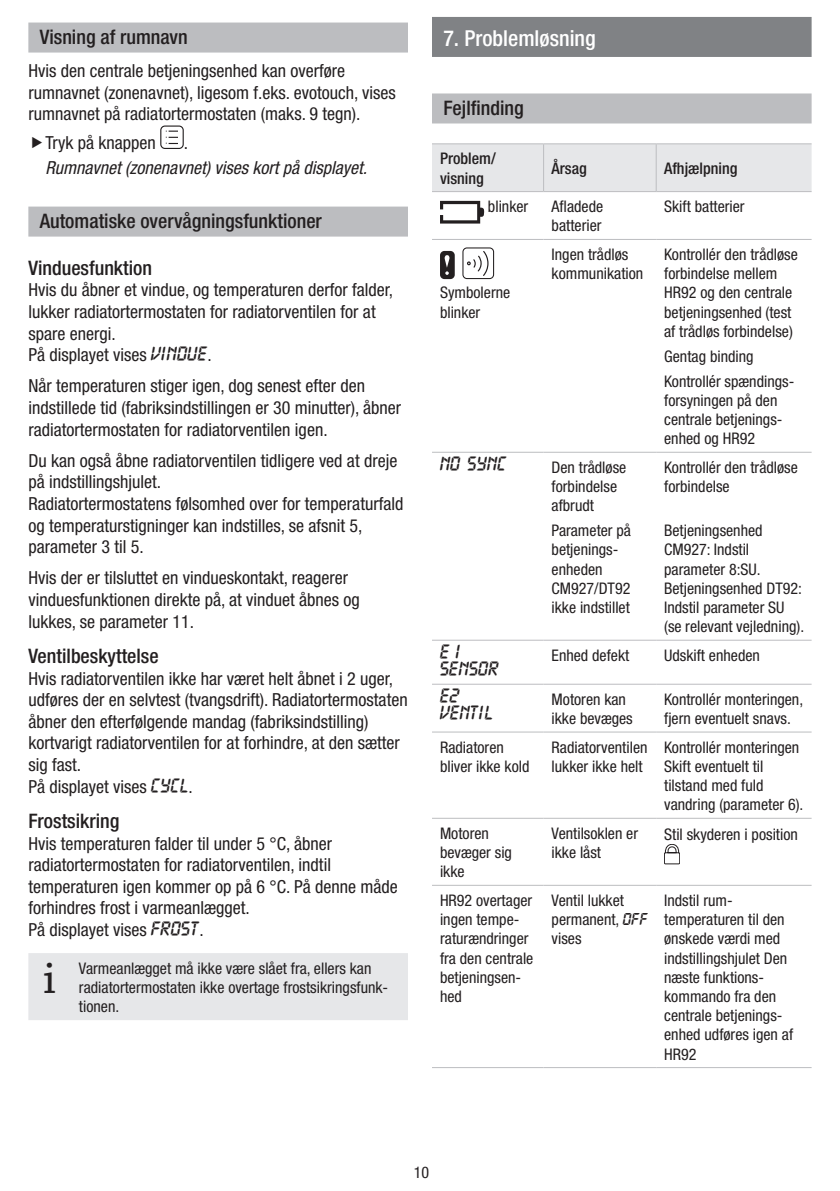
<style>
.page{position:relative;width:840px;height:1191px;background:#fff}
.page>*{position:absolute;margin:0;border:0;box-sizing:border-box;transform-origin:0 0}
.Info_Symbol{font:48px "Chaparral Pro";color:#231f20}
.t1{font:500 condensed 22px "Helvetica Neue";color:#fff}
.Überschrift_2{font:500 condensed 20px "Helvetica Neue";color:#231f20}
.Überschrift_3{font:500 condensed 20px "Helvetica Neue";color:#231f20}
.Body_Text{font:condensed 18px/21.6px "Helvetica Neue";color:#231f20}
.Handlung_Resultat{font:italic condensed 18px "Helvetica Neue";color:#231f20}
.Tabelle_Text{font:condensed 16px/19.2px "Helvetica Neue";color:#231f20}
.Info{font:condensed 16px/19.2px "Helvetica Neue";color:#231f20}
.Tabelle_Kopfzeile{font:500 condensed 16px/19.2px "Helvetica Neue";color:#231f20}
.Tabelle_Text-2{font:14px "Display";color:#231f20}
</style>
<div class="page">
<div style="left:28px;top:23px;width:380px;height:30px;background:#bcbdc0"></div>
<div style="left:28px;top:207px;width:380px;height:30px;background:#bcbdc0"></div>
<svg style="left:160px;top:125px;width:24px;height:24px"></svg>
<div style="left:28px;top:953px;width:380px;height:67px;background:#e6e7e9"></div>
<div style="left:432px;top:17px;width:379px;height:40px;background:#808285"></div>
<div style="left:432px;top:93px;width:379px;height:30px;background:#bcbdc0"></div>
<div style="left:432px;top:144px;width:379px;height:47px;background:#e6e7e9"></div>
<svg style="left:432px;top:200px;width:379px;height:686px"></svg>
<hr style="left:432px;top:191px;width:111px;height:1px;background:#bcbdc0">
<hr style="left:543px;top:191px;width:112px;height:1px;background:#bcbdc0">
<hr style="left:655px;top:191px;width:156px;height:1px;background:#bcbdc0">
<hr style="left:542px;top:144px;width:1px;height:47px;background:#bcbdc0">
<hr style="left:655px;top:144px;width:1px;height:47px;background:#bcbdc0">
<hr style="left:432px;top:143px;width:111px;height:1px;background:#bcbdc0">
<hr style="left:543px;top:143px;width:112px;height:1px;background:#bcbdc0">
<hr style="left:655px;top:143px;width:156px;height:1px;background:#bcbdc0">
<hr style="left:432px;top:239px;width:111px;height:1px;background:#bcbdc0">
<hr style="left:543px;top:239px;width:112px;height:1px;background:#bcbdc0">
<hr style="left:655px;top:239px;width:156px;height:1px;background:#bcbdc0">
<hr style="left:432px;top:452px;width:111px;height:1px;background:#bcbdc0">
<hr style="left:543px;top:452px;width:112px;height:1px;background:#bcbdc0">
<hr style="left:655px;top:452px;width:156px;height:1px;background:#bcbdc0">
<hr style="left:432px;top:639px;width:111px;height:1px;background:#bcbdc0">
<hr style="left:543px;top:639px;width:112px;height:1px;background:#bcbdc0">
<hr style="left:655px;top:639px;width:156px;height:1px;background:#bcbdc0">
<hr style="left:432px;top:683px;width:111px;height:1px;background:#bcbdc0">
<hr style="left:543px;top:683px;width:112px;height:1px;background:#bcbdc0">
<hr style="left:655px;top:683px;width:156px;height:1px;background:#bcbdc0">
<hr style="left:432px;top:731px;width:111px;height:1px;background:#bcbdc0">
<hr style="left:543px;top:731px;width:112px;height:1px;background:#bcbdc0">
<hr style="left:655px;top:731px;width:156px;height:1px;background:#bcbdc0">
<hr style="left:432px;top:817px;width:111px;height:1px;background:#bcbdc0">
<hr style="left:543px;top:817px;width:112px;height:1px;background:#bcbdc0">
<hr style="left:655px;top:817px;width:156px;height:1px;background:#bcbdc0">
<hr style="left:432px;top:884px;width:111px;height:1px;background:#bcbdc0">
<hr style="left:543px;top:884px;width:112px;height:1px;background:#bcbdc0">
<hr style="left:655px;top:884px;width:156px;height:1px;background:#bcbdc0">
<hr style="left:432px;top:1067px;width:111px;height:1px;background:#bcbdc0">
<hr style="left:543px;top:1067px;width:112px;height:1px;background:#bcbdc0">
<hr style="left:655px;top:1067px;width:156px;height:1px;background:#bcbdc0">
<svg style="left:440px;top:201px;width:44px;height:22px"></svg>
<div style="left:441px;top:252px;width:12px;height:26px;background:#231f20;border-radius:3px"></div>
<div style="left:440px;top:251px;width:14px;height:28px;border:2px solid #231f20;border-radius:3px"></div>
<svg style="left:444px;top:255px;width:5px;height:20px"></svg>
<div style="left:462px;top:247px;width:32px;height:32px;border:1px solid #231f20;border-radius:4px"></div>
<svg style="left:466px;top:250px;width:23px;height:27px"></svg>
<svg style="left:663px;top:844px;width:16px;height:20px"></svg>
<p class="Überschrift_2" style="left:40px;top:25px;width:149px">Visning af rumnavn</p>
<p class="Body_Text" style="left:28px;top:60px;width:368px">Hvis den centrale betjeningsenhed kan overføre rumnavnet (zonenavnet), ligesom f.eks. evotouch, vises rumnavnet på radiatortermostaten (maks. 9 tegn).</p>
<p class="Body_Text" style="left:45px;top:132px;width:112px">Tryk på knappen</p>
<p class="Body_Text" style="left:184px;top:132px;width:6px">.</p>
<p class="Handlung_Resultat" style="left:45px;top:157px;width:323px">Rumnavnet (zonenavnet) vises kort på displayet.</p>
<p class="Überschrift_2" style="left:40px;top:209px;width:283px">Automatiske overvågningsfunktioner</p>
<p class="Überschrift_3" style="left:28px;top:256px;width:125px">Vinduesfunktion</p>
<p class="Body_Text" style="left:28px;top:279px;width:366px">Hvis du åbner et vindue, og temperaturen derfor falder, lukker radiatortermostaten for radiatorventilen for at spare energi.</p>
<p class="Body_Text" style="left:28px;top:344px;width:185px">På displayet vises <sup>VINDUE</sup>.</p>
<p class="Body_Text" style="left:28px;top:375px;width:374px">Når temperaturen stiger igen, dog senest efter den indstillede tid (fabriksindstillingen er 30 minutter), åbner radiatortermostaten for radiatorventilen igen.</p>
<p class="Body_Text" style="left:28px;top:449px;width:370px">Du kan også åbne radiatorventilen tidligere ved at dreje på indstillingshjulet.</p>
<p class="Body_Text" style="left:28px;top:493px;width:376px">Radiatortermostatens følsomhed over for temperaturfald og temperaturstigninger kan indstilles, se afsnit 5, parameter 3 til 5.</p>
<p class="Body_Text" style="left:28px;top:567px;width:333px">Hvis der er tilsluttet en vindueskontakt, reagerer vinduesfunktionen direkte på, at vinduet åbnes og lukkes, se parameter 11.</p>
<p class="Überschrift_3" style="left:28px;top:644px;width:132px">Ventilbeskyttelse</p>
<p class="Body_Text" style="left:28px;top:667px;width:381px">Hvis radiatorventilen ikke har været helt åbnet i 2 uger, udføres der en selvtest (tvangsdrift). Radiatortermostaten åbner den efterfølgende mandag (fabriksindstilling) kortvarigt radiatorventilen for at forhindre, at den sætter sig fast.</p>
<p class="Body_Text" style="left:28px;top:775px;width:166px">På displayet vises <sup>CYCL</sup>.</p>
<p class="Überschrift_3" style="left:28px;top:809px;width:93px">Frostsikring</p>
<p class="Body_Text" style="left:28px;top:832px;width:371px">Hvis temperaturen falder til under 5 °C, åbner radiatortermostaten for radiatorventilen, indtil temperaturen igen kommer op på 6 °C. På denne måde forhindres frost i varmeanlægget.</p>
<p class="Body_Text" style="left:28px;top:918px;width:177px">På displayet vises <sup>FROST</sup>.</p>
<p class="Info_Symbol" style="left:43px;top:950px;width:14px">i</p>
<p class="Info" style="left:79px;top:958px;width:310px">Varmeanlægget må ikke være slået fra, ellers kan radiatortermostaten ikke overtage frostsikringsfunk&shy;tionen.</p>
<p class="t1" style="left:443px;top:25px;width:154px">7. Problemløsning</p>
<p class="Überschrift_2" style="left:443px;top:96px;width:82px">Fejlfinding</p>
<p class="Tabelle_Kopfzeile" style="left:440px;top:149px;width:57px">Problem/ visning</p>
<p class="Tabelle_Kopfzeile" style="left:551px;top:158px;width:37px">Årsag</p>
<p class="Tabelle_Kopfzeile" style="left:663px;top:158px;width:75px">Afhjælpning</p>
<p class="Tabelle_Text" style="left:487px;top:197px;width:42px">blinker</p>
<p class="Tabelle_Text" style="left:551px;top:197px;width:53px">Afladede batterier</p>
<p class="Tabelle_Text" style="left:663px;top:197px;width:82px">Skift batterier</p>
<p class="Tabelle_Text" style="left:440px;top:283px;width:72px">Symbolerne blinker</p>
<p class="Tabelle_Text" style="left:551px;top:245px;width:93px">Ingen trådløs kommunikation</p>
<p class="Tabelle_Text" style="left:663px;top:245px;width:135px">Kontrollér den trådløse forbindelse mellem<br>HR92 og den centrale betjeningsenhed (test af trådløs forbindelse)</p>
<p class="Tabelle_Text" style="left:663px;top:346px;width:91px">Gentag binding</p>
<p class="Tabelle_Text" style="left:663px;top:371px;width:132px">Kontrollér spændings&shy;forsyningen på den centrale betjenings&shy;enhed og HR92</p>
<p class="Tabelle_Text-2" style="left:440px;top:456px;width:68px">NO SYNC</p>
<p class="Tabelle_Text" style="left:551px;top:457px;width:76px">Den trådløse forbindelse afbrudt</p>
<p class="Tabelle_Text" style="left:551px;top:521px;width:81px">Parameter på betjenings&shy;enheden<br>CM927/DT92 ikke indstillet</p>
<p class="Tabelle_Text" style="left:663px;top:457px;width:135px">Kontrollér den trådløse forbindelse</p>
<p class="Tabelle_Text" style="left:663px;top:521px;width:141px">Betjeningsenhed<br>CM927: Indstil parameter 8:SU.<br>Betjeningsenhed DT92:<br>Indstil parameter SU (se relevant vejledning).</p>
<p class="Tabelle_Text-2" style="left:440px;top:644px;width:21px">E1</p>
<p class="Tabelle_Text-2" style="left:440px;top:661px;width:60px">SENSOR</p>
<p class="Tabelle_Text-2" style="left:440px;top:688px;width:21px">E2</p>
<p class="Tabelle_Text-2" style="left:440px;top:705px;width:55px">VENTIL</p>
<p class="Tabelle_Text" style="left:551px;top:645px;width:79px">Enhed defekt</p>
<p class="Tabelle_Text" style="left:663px;top:645px;width:97px">Udskift enheden</p>
<p class="Tabelle_Text" style="left:551px;top:689px;width:83px">Motoren kan ikke bevæges</p>
<p class="Tabelle_Text" style="left:663px;top:689px;width:140px">Kontrollér monteringen, fjern eventuelt snavs.</p>
<p class="Tabelle_Text" style="left:440px;top:737px;width:91px">Radiatoren bliver ikke kold</p>
<p class="Tabelle_Text" style="left:551px;top:737px;width:97px">Radiatorventilen lukker ikke helt</p>
<p class="Tabelle_Text" style="left:663px;top:737px;width:141px">Kontrollér monteringen<br>Skift eventuelt til tilstand med fuld vandring (parameter 6).</p>
<p class="Tabelle_Text" style="left:440px;top:823px;width:73px">Motoren bevæger sig ikke</p>
<p class="Tabelle_Text" style="left:551px;top:823px;width:88px">Ventilsoklen er ikke låst</p>
<p class="Tabelle_Text" style="left:663px;top:825px;width:135px">Stil skyderen i position</p>
<p class="Tabelle_Text" style="left:440px;top:890px;width:95px">HR92 overtager ingen tempe&shy;raturændringer fra den centrale betjeningsen&shy;hed</p>
<p class="Tabelle_Text" style="left:551px;top:890px;width:98px">Ventil lukket permanent, <sup>OFF </sup>vises</p>
<p class="Tabelle_Text" style="left:663px;top:890px;width:130px">Indstil rum&shy;temperaturen til den ønskede værdi med indstillingshjulet Den næste funktions&shy;kommando fra den centrale betjenings&shy;enhed udføres igen af<br>HR92</p>
<p class="Tabelle_Text" style="left:413px;top:1162px;width:17px">10</p>
</div>
